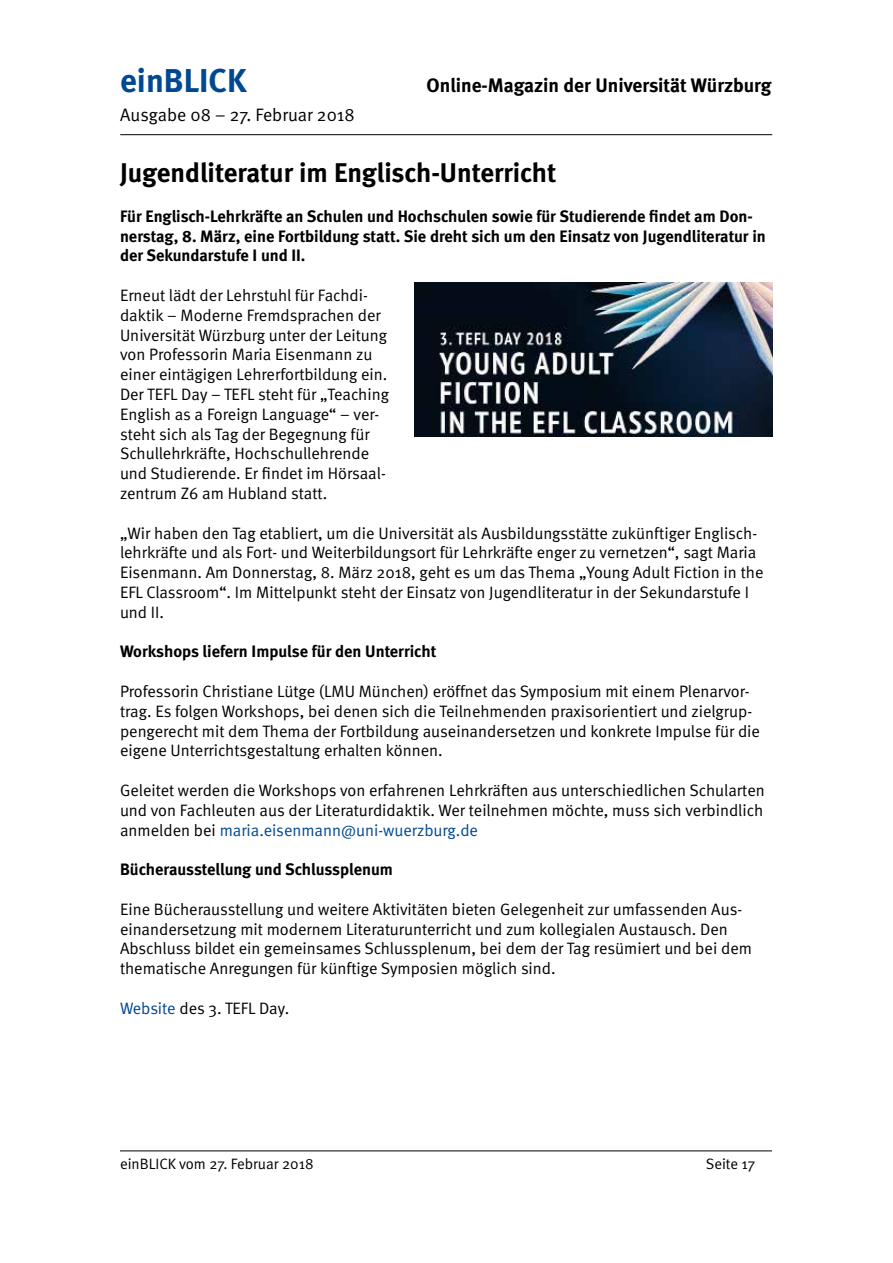
<style>
.page{position:relative;width:893px;height:1263px;background:#fff}
.page>*{position:absolute;margin:0;border:0;box-sizing:border-box;transform-origin:0 0}
.t1{font:700 33px "Meta";color:#004990}
.t2{font:700 27px "Meta";color:#000}
.t3{font:700 19.5px "Meta";color:#000}
.t4{font:18px "Meta Normal";color:#000}
.t5{font:16.5px/19.8px "Meta Normal";color:#000}
.t6{font:700 16.5px/19.8px "Meta";color:#000}
.t7{font:15px "Meta Normal";color:#000}
.s1{color:#004990}
</style>
<div class="page">
<hr style="left:120px;top:134px;width:652px;height:1px;background:#000">
<hr style="left:120px;top:1150px;width:652px;height:1px;background:#000">
<img style="left:414px;top:283px;width:358px;height:153px">
<h1 class="t1" style="left:120px;top:61px;width:128px">einBLICK</h1>
<p class="t3" style="left:427px;top:74px;width:346px">Online-Magazin der Universität Würzburg</p>
<p class="t4" style="left:120px;top:105px;width:236px">Ausgabe 08 – 27. Februar 2018</p>
<h2 class="t2" style="left:120px;top:157px;width:438px">Jugendliteratur im Englisch-Unterricht</h2>
<p class="t6" style="left:120px;top:206px;width:647px">Für Englisch-Lehrkräfte an Schulen und Hochschulen sowie für Studierende findet am Don&shy;nerstag, 8. März, eine Fortbildung statt. Sie dreht sich um den Einsatz von Jugendliteratur in der Sekundarstufe I und II.</p>
<p class="t5" style="left:120px;top:285px;width:270px">Erneut lädt der Lehrstuhl für Fachdi&shy;daktik – Moderne Fremdsprachen der Universität Würzburg unter der Leitung von Professorin Maria Eisenmann zu einer eintägigen Lehrerfortbildung ein.<br>Der TEFL Day – TEFL steht für „Teaching English as a Foreign Language“ – ver&shy;steht sich als Tag der Begegnung für Schullehrkräfte, Hochschullehrende und Studierende. Er findet im Hörsaal&shy;zentrum Z6 am Hubland statt.</p>
<p class="t5" style="left:120px;top:523px;width:645px">„Wir haben den Tag etabliert, um die Universität als Ausbildungsstätte zukünftiger Englisch&shy;lehrkräfte und als Fort- und Weiterbildungsort für Lehrkräfte enger zu vernetzen“, sagt Maria Eisenmann. Am Donnerstag, 8. März 2018, geht es um das Thema „Young Adult Fiction in the EFL Classroom“. Im Mittelpunkt steht der Einsatz von Jugendliteratur in der Sekundarstufe I und II.</p>
<p class="t6" style="left:120px;top:641px;width:318px">Workshops liefern Impulse für den Unterricht</p>
<p class="t5" style="left:120px;top:681px;width:641px">Professorin Christiane Lütge (LMU München) eröffnet das Symposium mit einem Plenarvor&shy;trag. Es folgen Workshops, bei denen sich die Teilnehmenden praxisorientiert und zielgrup&shy;pengerecht mit dem Thema der Fortbildung auseinandersetzen und konkrete Impulse für die eigene Unterrichtsgestaltung erhalten können.</p>
<p class="t5" style="left:120px;top:780px;width:646px;text-align:justify">Geleitet werden die Workshops von erfahrenen Lehrkräften aus unterschiedlichen Schularten und von Fachleuten aus der Literaturdidaktik. Wer teilnehmen möchte, muss sich verbindlich anmelden bei <span class="s1">maria.eisenmann@uni-wuerzburg.de</span></p>
<p class="t6" style="left:120px;top:859px;width:274px">Bücherausstellung und Schlussplenum</p>
<p class="t5" style="left:120px;top:899px;width:633px">Eine Bücherausstellung und weitere Aktivitäten bieten Gelegenheit zur umfassenden Aus&shy;einandersetzung mit modernem Literaturunterricht und zum kollegialen Austausch. Den Abschluss bildet ein gemeinsames Schlussplenum, bei dem der Tag resümiert und bei dem thematische Anregungen für künftige Symposien möglich sind.</p>
<p class="t5" style="left:120px;top:998px;width:171px"><span class="s1">Website</span> des 3. TEFL Day.</p>
<p class="t7" style="left:120px;top:1155px;width:195px">einBLICK vom 27. Februar 2018</p>
<p class="t7" style="left:706px;top:1155px;width:51px">Seite 17</p>
</div>
